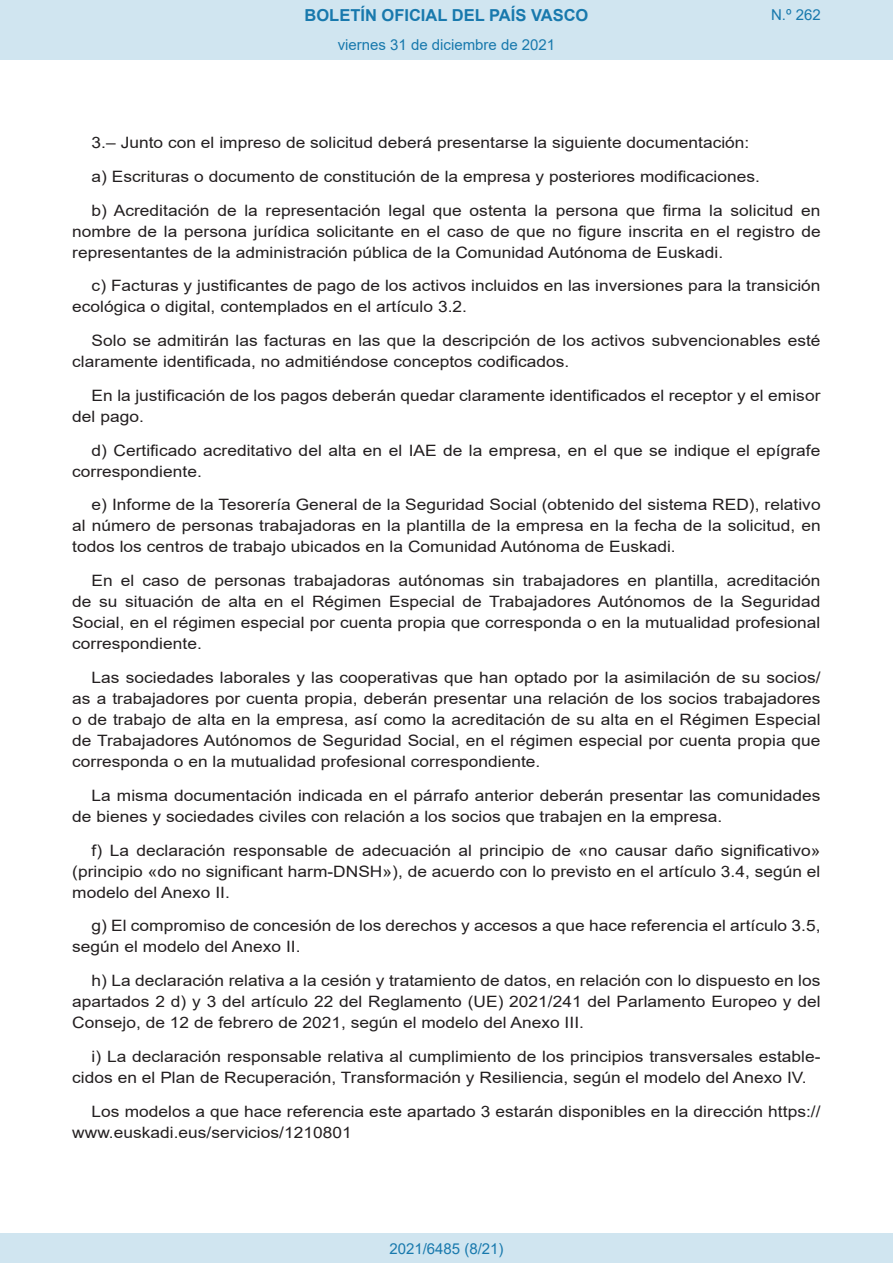
<style>
.page{position:relative;width:893px;height:1263px;background:#fff}
.page>*{position:absolute;margin:0;border:0;box-sizing:border-box;transform-origin:0 0}
.t1{font:700 16.5px "Arial";color:#1879ad}
.BOPVDetalle{font:15.6px/21px "Arial";color:#231f20;scale:1.11 1}
.Paginacion_Centro{font:15px "Arial";color:#1879ad}
</style>
<div class="page">
<div style="left:0;top:0;width:893px;height:60px;background:#d0e5f0"></div>
<div style="left:0;top:1233px;width:893px;height:30px;background:#d0e5f0"></div>
<p class="t1" style="left:305px;top:3px;width:285px">BOLETÍN OFICIAL DEL PAÍS VASCO</p>
<p class="Paginacion_Centro" style="left:338px;top:35px;width:219px">viernes 31 de diciembre de 2021</p>
<p class="Paginacion_Centro" style="left:771px;top:5px;width:51px">N.º 262</p>
<p class="BOPVDetalle" style="left:92px;top:132px;width:594px">3.– Junto con el impreso de solicitud deberá presentarse la siguiente documentación:</p>
<p class="BOPVDetalle" style="left:92px;top:166px;width:604px">a) Escrituras o documento de constitución de la empresa y posteriores modificaciones.</p>
<p class="BOPVDetalle" style="left:72px;top:200px;width:676px;text-align:justify;text-indent:19px">b) Acreditación de la representación legal que ostenta la persona que firma la solicitud en nombre de la persona jurídica solicitante en el caso de que no figure inscrita en el registro de representantes de la administración pública de la Comunidad Autónoma de Euskadi.</p>
<p class="BOPVDetalle" style="left:72px;top:275px;width:676px;text-indent:19px">c) Facturas y justificantes de pago de los activos incluidos en las inversiones para la transición ecológica o digital, contemplados en el artículo 3.2.</p>
<p class="BOPVDetalle" style="left:72px;top:330px;width:676px;text-indent:19px">Solo se admitirán las facturas en las que la descripción de los activos subvencionables esté claramente identificada, no admitiéndose conceptos codificados.</p>
<p class="BOPVDetalle" style="left:72px;top:385px;width:675px;text-indent:19px">En la justificación de los pagos deberán quedar claramente identificados el receptor y el emisor del pago.</p>
<p class="BOPVDetalle" style="left:72px;top:440px;width:675px;text-indent:19px">d) Certificado acreditativo del alta en el IAE de la empresa, en el que se indique el epígrafe correspondiente.</p>
<p class="BOPVDetalle" style="left:72px;top:494px;width:676px;text-align:justify;text-indent:19px">e) Informe de la Tesorería General de la Seguridad Social (obtenido del sistema RED), relativo al número de personas trabajadoras en la plantilla de la empresa en la fecha de la solicitud, en todos los centros de trabajo ubicados en la Comunidad Autónoma de Euskadi.</p>
<p class="BOPVDetalle" style="left:72px;top:570px;width:676px;text-align:justify;text-indent:19px">En el caso de personas trabajadoras autónomas sin trabajadores en plantilla, acreditación de su situación de alta en el Régimen Especial de Trabajadores Autónomos de la Seguridad Social, en el régimen especial por cuenta propia que corresponda o en la mutualidad profesional correspondiente.</p>
<p class="BOPVDetalle" style="left:72px;top:667px;width:676px;text-align:justify;text-indent:19px">Las sociedades laborales y las cooperativas que han optado por la asimilación de su socios/ as a trabajadores por cuenta propia, deberán presentar una relación de los socios trabajadores o de trabajo de alta en la empresa, así como la acreditación de su alta en el Régimen Especial de Trabajadores Autónomos de Seguridad Social, en el régimen especial por cuenta propia que corresponda o en la mutualidad profesional correspondiente.</p>
<p class="BOPVDetalle" style="left:72px;top:785px;width:676px;text-indent:19px">La misma documentación indicada en el párrafo anterior deberán presentar las comunidades de bienes y sociedades civiles con relación a los socios que trabajen en la empresa.</p>
<p class="BOPVDetalle" style="left:72px;top:839px;width:675px;text-align:justify;text-indent:19px">f) La declaración responsable de adecuación al principio de «no causar daño significativo» (principio «do no significant harm-DNSH»), de acuerdo con lo previsto en el artículo 3.4, según el modelo del Anexo II.</p>
<p class="BOPVDetalle" style="left:72px;top:915px;width:675px;text-indent:19px">g) El compromiso de concesión de los derechos y accesos a que hace referencia el artículo 3.5, según el modelo del Anexo II.</p>
<p class="BOPVDetalle" style="left:72px;top:970px;width:676px;text-align:justify;text-indent:19px">h) La declaración relativa a la cesión y tratamiento de datos, en relación con lo dispuesto en los apartados 2 d) y 3 del artículo 22 del Reglamento (UE) 2021/241 del Parlamento Europeo y del Consejo, de 12 de febrero de 2021, según el modelo del Anexo III.</p>
<p class="BOPVDetalle" style="left:72px;top:1046px;width:676px;text-indent:19px">i) La declaración responsable relativa al cumplimiento de los principios transversales estable&shy;cidos en el Plan de Recuperación, Transformación y Resiliencia, según el modelo del Anexo IV.</p>
<p class="BOPVDetalle" style="left:72px;top:1100px;width:676px;text-indent:19px">Los modelos a que hace referencia este apartado 3 estarán disponibles en la dirección https:// www.euskadi.eus/servicios/1210801</p>
<p class="Paginacion_Centro" style="left:389px;top:1238px;width:116px">2021/6485 (8/21)</p>
</div>
